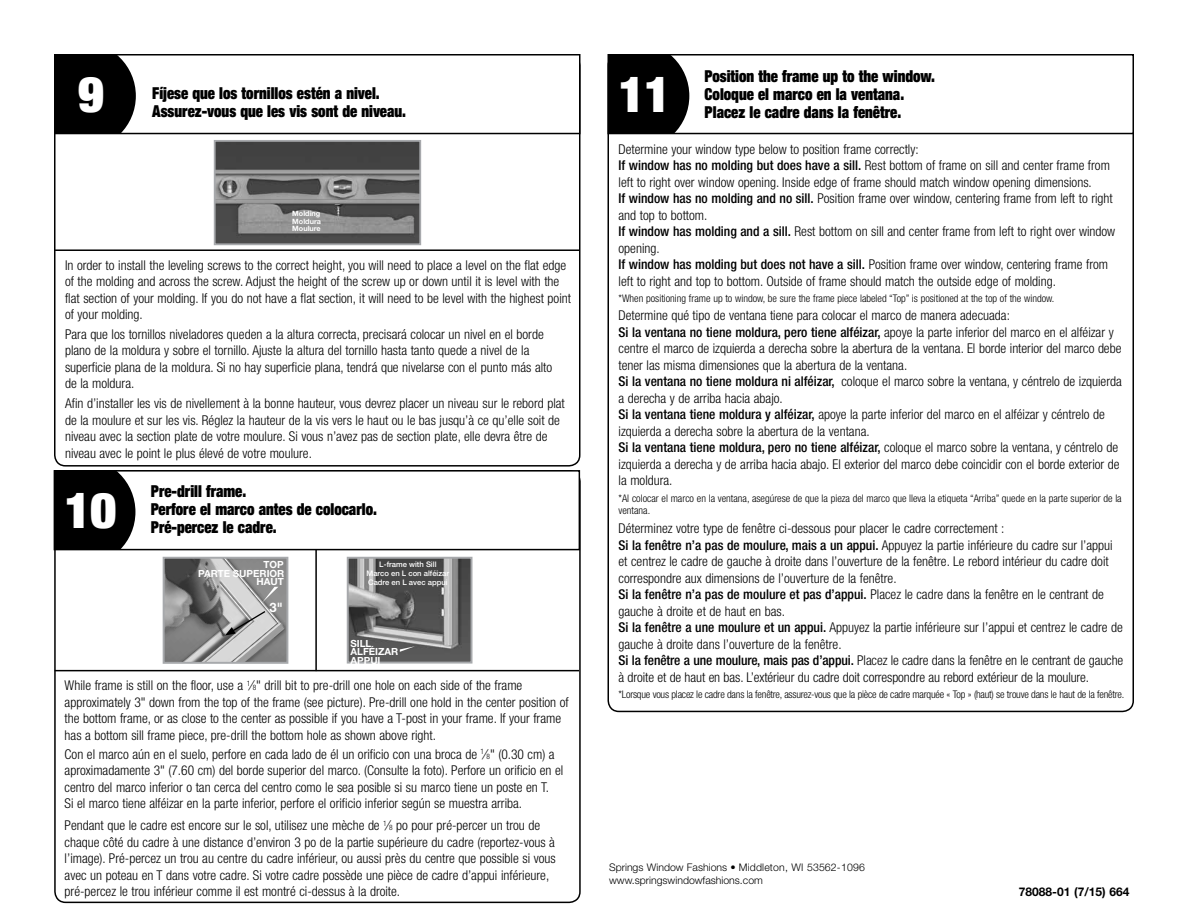
<style>
.page{position:relative;width:1188px;height:918px;background:#fff}
.page>*{position:absolute;margin:0;border:0;box-sizing:border-box;transform-origin:0 0}
.t1{font:900 condensed 49.5px "Helvetica Neue LT Std";color:#fff}
.t2{font:900 condensed 16.5px "Helvetica Neue LT Std";color:#000;scale:.9 1}
.t3{font:300 condensed 13.5px/16.5px "Helvetica Neue LT Std";color:#000}
.t4{font:700 13.05px "Helvetica Neue LT Std";color:#fff}
.t5{font:700 12px "Helvetica Neue LT Std";color:#000}
.t6{font:300 condensed 10.5px/12.6px "Helvetica Neue LT Std";color:#000}
.t7{font:300 condensed 10.5px "Helvetica Neue LT Std";letter-spacing:-.02em;color:#000}
.t8{font:300 10.5px/12.6px "Helvetica Neue LT Std";color:#000}
.t9{font:700 9.9px "Helvetica Neue LT Std";color:#fff}
.t10{font:500 7.65px "Helvetica Neue LT Std";color:#fff}
.t11{font:700 7.35px "Helvetica Neue LT Std";color:#fff}
.s1{font-size:7.35px}
.s2{font-weight:500}
</style>
<div class="page">
<div style="left:57px;top:57px;width:79px;height:74px;background:#000"></div>
<div style="left:54px;top:54px;width:526px;height:80px;border:2px solid #000"></div>
<hr style="left:55px;top:249px;width:524px;height:2px;background:#000">
<div style="left:57px;top:473px;width:78px;height:74px;background:#000"></div>
<div style="left:54px;top:470px;width:526px;height:80px;border:2px solid #000"></div>
<div style="left:611px;top:57px;width:78px;height:74px;background:#000"></div>
<div style="left:608px;top:54px;width:526px;height:80px;border:2px solid #000"></div>
<hr style="left:315px;top:550px;width:2px;height:121px;background:#000">
<hr style="left:55px;top:670px;width:524px;height:1px;background:#000">
<img style="left:217px;top:143px;width:201px;height:99px">
<div style="left:214px;top:140px;width:207px;height:105px;border:2px solid #a7a9ac"></div>
<img style="left:350px;top:560px;width:119px;height:101px">
<div style="left:347px;top:557px;width:125px;height:107px;border:2px solid #a7a9ac"></div>
<img style="left:166px;top:560px;width:119px;height:101px">
<div style="left:163px;top:557px;width:125px;height:107px;border:2px solid #a7a9ac"></div>
<svg style="left:262px;top:587px;width:16px;height:15px"></svg>
<svg style="left:225px;top:610px;width:42px;height:26px"></svg>
<svg style="left:400px;top:646px;width:15px;height:6px"></svg>
<h1 class="t1" style="left:78px;top:62px;width:27px">9</h1>
<p class="t2" style="left:152px;top:82px;width:254px">Fíjese que los tornillos estén a nivel.</p>
<p class="t2" style="left:152px;top:100px;width:284px">Assurez-vous que les vis sont de niveau.</p>
<p class="t11" style="left:292px;top:209px;width:30px">Molding</p>
<p class="t11" style="left:292px;top:216px;width:30px">Moldura</p>
<p class="t11" style="left:292px;top:224px;width:30px">Moulure</p>
<p class="t3" style="left:65px;top:257px;width:508px">In order to install the leveling screws to the correct height, you will need to place a level on the flat edge of the molding and across the screw. Adjust the height of the screw up or down until it is level with the flat section of your molding. If you do not have a flat section, it will need to be level with the highest point of your molding.</p>
<p class="t3" style="left:65px;top:326px;width:489px">Para que los tornillos niveladores queden a la altura correcta, precisará colocar un nivel en el borde plano de la moldura y sobre el tornillo. Ajuste la altura del tornillo hasta tanto quede a nivel de la superficie plana de la moldura. Si no hay superficie plana, tendrá que nivelarse con el punto más alto de la moldura.</p>
<p class="t3" style="left:65px;top:395px;width:501px">Afin d’installer les vis de nivellement à la bonne hauteur, vous devrez placer un niveau sur le rebord plat de la moulure et sur les vis. Réglez la hauteur de la vis vers le haut ou le bas jusqu’à ce qu’elle soit de niveau avec la section plate de votre moulure. Si vous n’avez pas de section plate, elle devra être de niveau avec le point le plus élevé de votre moulure.</p>
<h1 class="t1" style="left:65px;top:479px;width:53px">10</h1>
<p class="t2" style="left:151px;top:481px;width:108px">Pre-drill frame.</p>
<p class="t2" style="left:151px;top:499px;width:253px">Perfore el marco antes de colocarlo.</p>
<p class="t2" style="left:151px;top:517px;width:141px">Pré-percez le cadre.</p>
<p class="t9" style="left:264px;top:558px;width:22px">TOP</p>
<p class="t9" style="left:198px;top:567px;width:88px">PARTE SUPERIOR</p>
<p class="t9" style="left:257px;top:576px;width:29px">HAUT</p>
<p class="t4" style="left:270px;top:599px;width:15px">3"</p>
<p class="t10" style="left:379px;top:560px;width:59px">L-frame with Sill</p>
<p class="t10" style="left:367px;top:569px;width:84px">Marco en L con alféizar</p>
<p class="t10" style="left:368px;top:577px;width:81px">Cadre en L avec appui</p>
<p class="t9" style="left:350px;top:637px;width:22px">SILL</p>
<p class="t9" style="left:350px;top:646px;width:49px">ALFÉIZAR</p>
<p class="t9" style="left:350px;top:654px;width:32px">APPUI</p>
<p class="t3" style="left:65px;top:677px;width:506px">While frame is still on the floor, use a <sup>1</sup>⁄<span class="s1">8</span>" drill bit to pre-drill one hole on each side of the frame approximately 3" down from the top of the frame (see picture). Pre-drill one hold in the center position of the bottom frame, or as close to the center as possible if you have a T-post in your frame. If your frame has a bottom sill frame piece, pre-drill the bottom hole as shown above right.</p>
<p class="t3" style="left:65px;top:746px;width:500px">Con el marco aún en el suelo, perfore en cada lado de él un orificio con una broca de <sup>1</sup>⁄<span class="s1">8</span>" (0.30 cm) a aproximadamente 3" (7.60 cm) del borde superior del marco. (Consulte la foto). Perfore un orificio en el centro del marco inferior o tan cerca del centro como le sea posible si su marco tiene un poste en T.<br>Si el marco tiene alféizar en la parte inferior, perfore el orificio inferior según se muestra arriba.</p>
<p class="t3" style="left:65px;top:817px;width:493px">Pendant que le cadre est encore sur le sol, utilisez une mèche de <sup>1</sup>⁄<span class="s1">8</span> po pour pré-percer un trou de chaque côté du cadre à une distance d’environ 3 po de la partie supérieure du cadre (reportez-vous à l’image). Pré-percez un trou au centre du cadre inférieur, ou aussi près du centre que possible si vous avec un poteau en T dans votre cadre. Si votre cadre possède une pièce de cadre d’appui inférieure, pré-percez le trou inférieur comme il est montré ci-dessus à la droite.</p>
<h1 class="t1" style="left:619px;top:62px;width:53px">11</h1>
<p class="t2" style="left:705px;top:66px;width:258px">Position the frame up to the window.</p>
<p class="t2" style="left:705px;top:84px;width:223px">Coloque el marco en la ventana.</p>
<p class="t2" style="left:705px;top:102px;width:220px">Placez le cadre dans la fenêtre.</p>
<p class="t3" style="left:619px;top:141px;width:498px">Determine your window type below to position frame correctly:<br><span class="s2">If window has no molding but does have a sill.</span> Rest bottom of frame on sill and center frame from left to right over window opening. Inside edge of frame should match window opening dimensions.<br><span class="s2">If window has no molding and no sill.</span> Position frame over window, centering frame from left to right and top to bottom.<br><span class="s2">If window has molding and a sill.</span> Rest bottom on sill and center frame from left to right over window opening.<br><span class="s2">If window has molding but does not have a sill.</span> Position frame over window, centering frame from left to right and top to bottom. Outside of frame should match the outside edge of molding.</p>
<p class="t6" style="left:619px;top:292px;width:437px">*When positioning frame up to window, be sure the frame piece labeled “Top” is positioned at the top of the window.</p>
<p class="t3" style="left:619px;top:307px;width:505px">Determine qué tipo de ventana tiene para colocar el marco de manera adecuada:<br><span class="s2">Si la ventana no tiene moldura, pero tiene alféizar,</span> apoye la parte inferior del marco en el alféizar y centre el marco de izquierda a derecha sobre la abertura de la ventana. El borde interior del marco debe tener las misma dimensiones que la abertura de la ventana.<br><span class="s2">Si la ventana no tiene moldura ni alféizar,</span> coloque el marco sobre la ventana, y céntrelo de izquierda a derecha y de arriba hacia abajo.<br><span class="s2">Si la ventana tiene moldura y alféizar,</span> apoye la parte inferior del marco en el alféizar y céntrelo de izquierda a derecha sobre la abertura de la ventana.<br><span class="s2">Si la ventana tiene moldura, pero no tiene alféizar,</span> coloque el marco sobre la ventana, y céntrelo de izquierda a derecha y de arriba hacia abajo. El exterior del marco debe coincidir con el borde exterior de la moldura.</p>
<p class="t6" style="left:619px;top:492px;width:505px">*Al colocar el marco en la ventana, asegúrese de que la pieza del marco que lleva la etiqueta “Arriba” quede en la parte superior de la ventana.</p>
<p class="t3" style="left:619px;top:520px;width:506px">Déterminez votre type de fenêtre ci-dessous pour placer le cadre correctement :<br><span class="s2">Si la fenêtre n’a pas de moulure, mais a un appui.</span> Appuyez la partie inférieure du cadre sur l’appui et centrez le cadre de gauche à droite dans l’ouverture de la fenêtre. Le rebord intérieur du cadre doit correspondre aux dimensions de l’ouverture de la fenêtre.<br><span class="s2">Si la fenêtre n’a pas de moulure et pas d’appui.</span> Placez le cadre dans la fenêtre en le centrant de gauche à droite et de haut en bas.<br><span class="s2">Si la fenêtre a une moulure et un appui.</span> Appuyez la partie inférieure sur l’appui et centrez le cadre de gauche à droite dans l’ouverture de la fenêtre.<br><span class="s2">Si la fenêtre a une moulure, mais pas d’appui.</span> Placez le cadre dans la fenêtre en le centrant de gauche à droite et de haut en bas. L’extérieur du cadre doit correspondre au rebord extérieur de la moulure.</p>
<p class="t7" style="left:619px;top:688px;width:507px">*Lorsque vous placez le cadre dans la fenêtre, assurez-vous que la pièce de cadre marquée « Top » (haut) se trouve dans le haut de la fenêtre.</p>
<p class="t8" style="left:609px;top:861px;width:257px">Springs Window Fashions • Middleton, WI 53562-1096 www.springswindowfashions.com</p>
<p class="t5" style="left:1019px;top:885px;width:112px">78088-01 (7/15) 664</p>
</div>
